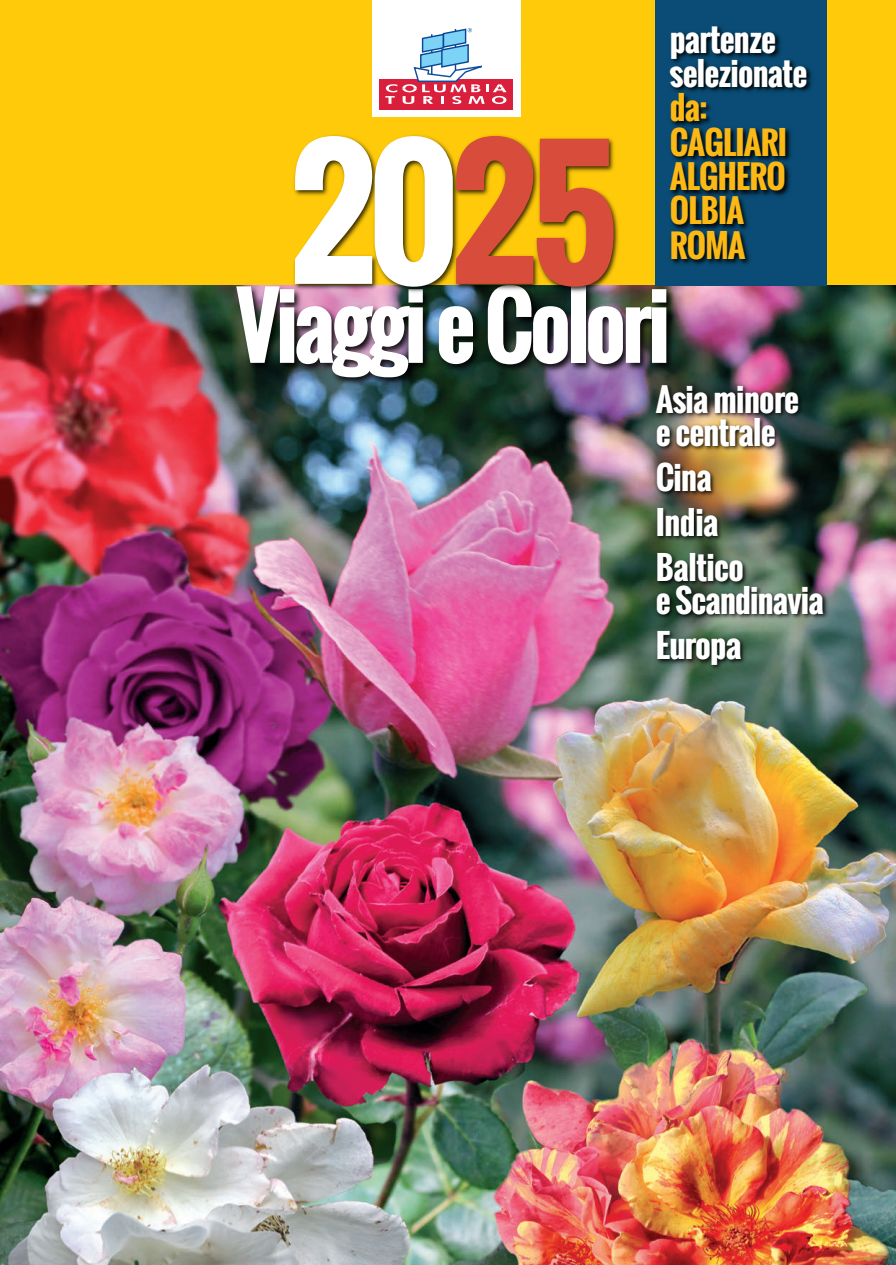
<style>
.page{position:relative;width:896px;height:1265px;background:#fff}
.page>*{position:absolute;margin:0;border:0;box-sizing:border-box;transform-origin:0 0}
.t1{font:700 165px "Oswald";color:#fff}
.t2{font:700 87px "Oswald";letter-spacing:-.05em;color:#fff}
.t3{font:700 31.5px "Oswald";letter-spacing:-.025em;color:#fff}
.t4{font:700 31.5px "Oswald";letter-spacing:-.025em;color:#fcb814}
.t5{font:700 31.5px "Oswald";letter-spacing:-.025em;color:#fff;scale:1.06 1}
.s1{color:#d74c3a}
</style>
<div class="page">
<img style="left:0;top:497px;width:895px;height:768px">
<div style="left:0;top:0;width:895px;height:285px;background:#feca0a"></div>
<div style="left:372px;top:0;width:148px;height:116px;background:#fff"></div>
<svg style="left:385px;top:28px;width:121px;height:53px"></svg>
<img style="left:1px;top:81px;width:894px;height:502px">
<img style="left:648px;top:370px;width:242px;height:646px">
<div style="left:655px;top:0;width:171px;height:285px;background:#0a4c75"></div>
<img style="left:659px;top:10px;width:188px;height:299px">
<p class="t3" style="left:669px;top:15px;width:108px">partenze</p>
<p class="t3" style="left:669px;top:49px;width:139px">selezionate</p>
<p class="t4" style="left:669px;top:84px;width:39px">da:</p>
<p class="t4" style="left:669px;top:118px;width:119px">CAGLIARI</p>
<p class="t4" style="left:669px;top:152px;width:117px">ALGHERO</p>
<p class="t4" style="left:669px;top:187px;width:76px">OLBIA</p>
<p class="t4" style="left:669px;top:221px;width:77px">ROMA</p>
<p class="t1" style="left:290px;top:87px;width:330px">20<span class="s1">25</span></p>
<p class="t2" style="left:236px;top:259px;width:436px">Viaggi e Colori</p>
<p class="t3" style="left:655px;top:375px;width:145px">Asia minore</p>
<p class="t3" style="left:655px;top:408px;width:121px">e centrale</p>
<p class="t3" style="left:655px;top:453px;width:57px">Cina</p>
<p class="t3" style="left:655px;top:498px;width:64px">India</p>
<p class="t3" style="left:655px;top:543px;width:90px">Baltico</p>
<p class="t3" style="left:655px;top:576px;width:170px">e Scandinavia</p>
<p class="t5" style="left:655px;top:621px;width:82px">Europa</p>
</div>
